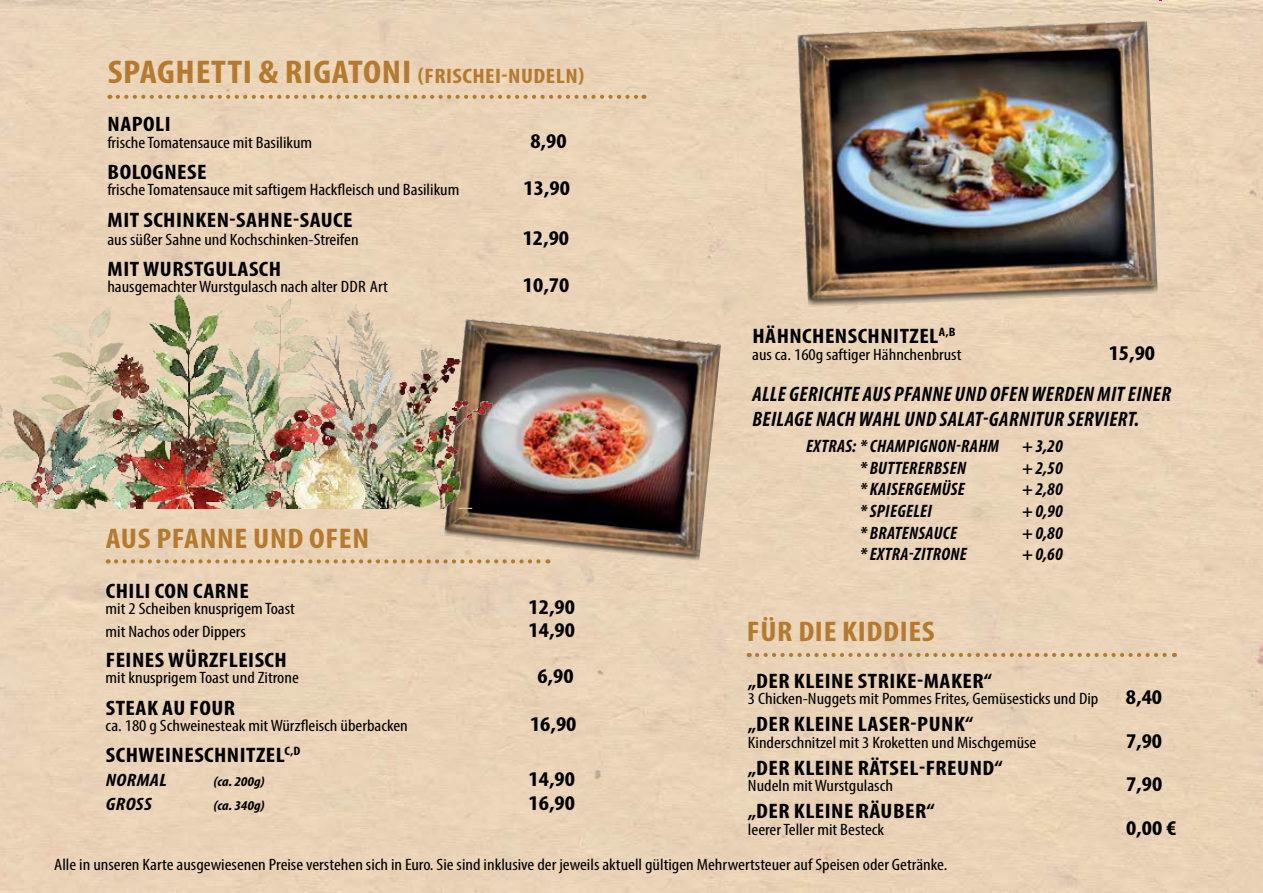
<style>
.page{position:relative;width:1263px;height:893px;background:#ead3b7}
.page>*{position:absolute;margin:0;border:0;box-sizing:border-box;transform-origin:0 0}
.t1{font:700 condensed 33px "Myriad Pro";letter-spacing:.02em;color:#b37a30;scale:1.14 1}
.t2{font:700 condensed 28.5px "Myriad Pro";letter-spacing:.02em;color:#b37a30;scale:1.14 1}
.t3{font:700 condensed 21px "Myriad Pro";letter-spacing:.02em;color:#000;scale:1.14 1}
.t4{font:italic 700 condensed 21px/25.8px "Myriad Pro";letter-spacing:.02em;color:#000}
.t5{font:italic 700 condensed 18px "Myriad Pro";letter-spacing:.02em;color:#000}
.t6{font:italic 700 condensed 18px "Myriad Pro";letter-spacing:.02em;color:#000;scale:1.14 1}
.t7{font:condensed 16.5px "Myriad Pro";color:#000;scale:1.14 1}
.t8{font:italic 700 condensed 13.5px "Myriad Pro";color:#000;scale:1.14 1}
.s1{font-size:21px}
</style>
<div class="page">
<img style="left:797px;top:21px;width:361px;height:286px">
<img style="left:444px;top:319px;width:277px;height:242px">
<img style="left:0;top:270px;width:495px;height:239px">
<svg style="left:757px;top:653px;width:418px;height:4px;background:#d4b082"></svg>
<svg style="left:118px;top:95px;width:526px;height:4px;background:#d4b183"></svg>
<svg style="left:116px;top:559px;width:432px;height:4px;background:#d4b184"></svg>
<h1 class="t1" style="left:108px;top:51px;width:420px">SPAGHETTI &amp; RIGATONI <span class="s1">(FRISCHEI-NUDELN)</span></h1>
<p class="t3" style="left:108px;top:111px;width:57px">NAPOLI</p>
<p class="t7" style="left:107px;top:132px;width:181px">frische Tomatensauce mit Basilikum</p>
<p class="t3" style="left:530px;top:127px;width:33px">8,90</p>
<p class="t3" style="left:108px;top:159px;width:88px">BOLOGNESE</p>
<p class="t7" style="left:107px;top:180px;width:310px">frische Tomatensauce mit saftigem Hackfleisch und Basilikum</p>
<p class="t3" style="left:523px;top:175px;width:42px">13,90</p>
<p class="t3" style="left:108px;top:206px;width:216px">MIT SCHINKEN-SAHNE-SAUCE</p>
<p class="t7" style="left:107px;top:229px;width:222px">aus süßer Sahne und Kochschinken-Streifen</p>
<p class="t3" style="left:523px;top:224px;width:42px">12,90</p>
<p class="t3" style="left:108px;top:256px;width:154px">MIT WURSTGULASCH</p>
<p class="t7" style="left:107px;top:277px;width:248px">hausgemachter Wurstgulasch nach alter dd r Art</p>
<p class="t3" style="left:523px;top:272px;width:42px">10,70</p>
<h2 class="t2" style="left:106px;top:520px;width:232px">AUS PFANNE UND OFEN</h2>
<p class="t3" style="left:106px;top:578px;width:127px">CHILI CON CARNE</p>
<p class="t7" style="left:106px;top:599px;width:168px">mit 2 Scheiben knusprigem Toast</p>
<p class="t3" style="left:529px;top:594px;width:42px">12,90</p>
<p class="t7" style="left:106px;top:621px;width:125px">mit Nachos oder Dippers</p>
<p class="t3" style="left:529px;top:617px;width:42px">14,90</p>
<p class="t3" style="left:106px;top:647px;width:160px">FEINES WÜRZFLEISCH</p>
<p class="t7" style="left:106px;top:668px;width:171px">mit knusprigem Toast und Zitrone</p>
<p class="t3" style="left:537px;top:663px;width:33px">6,90</p>
<p class="t3" style="left:106px;top:694px;width:115px">STEAK AU FOUR</p>
<p class="t7" style="left:106px;top:716px;width:267px">ca. 180 g Schweinesteak mit Würzfleisch überbacken</p>
<p class="t3" style="left:530px;top:711px;width:42px">16,90</p>
<p class="t3" style="left:106px;top:742px;width:171px">SCHWEINESCHNITZEL<sup>C,D</sup></p>
<p class="t6" style="left:106px;top:769px;width:55px">NORMAL</p>
<p class="t8" style="left:214px;top:773px;width:46px">(CA. 200G)</p>
<p class="t3" style="left:529px;top:766px;width:42px">14,90</p>
<p class="t6" style="left:106px;top:793px;width:42px">GROSS</p>
<p class="t8" style="left:214px;top:797px;width:46px">(CA. 340G)</p>
<p class="t3" style="left:529px;top:790px;width:42px">16,90</p>
<p class="t3" style="left:752px;top:323px;width:180px">HÄHNCHENSCHNITZEL<sup>A,B</sup></p>
<p class="t7" style="left:752px;top:344px;width:185px">aus ca. 160g saftiger Hähnchenbrust</p>
<p class="t3" style="left:1109px;top:340px;width:42px">15,90</p>
<p class="t4" style="left:752px;top:380px;width:420px">ALLE GERICHTE AUS PFANNE UND OFEN WERDEN MIT EINER<br>BEILAGE NACH WAHL UND SALAT-GARNITUR SERVIERT.</p>
<p class="t5" style="left:752px;top:435px;width:32px">E</p>
<p class="t5" style="left:813px;top:435px;width:187px">XTRAS: * CHAMPIGNON-RAHM</p>
<p class="t5" style="left:1022px;top:435px;width:42px">+ 3,20</p>
<p class="t5" style="left:860px;top:457px;width:102px">* BUTTERERBSEN</p>
<p class="t5" style="left:1022px;top:457px;width:42px">+ 2,50</p>
<p class="t5" style="left:860px;top:478px;width:106px">* KAISERGEMÜSE</p>
<p class="t5" style="left:1022px;top:478px;width:42px">+ 2,80</p>
<p class="t5" style="left:860px;top:500px;width:73px">* SPIEGELEI</p>
<p class="t5" style="left:1022px;top:500px;width:42px">+ 0,90</p>
<p class="t5" style="left:860px;top:521px;width:98px">* BRATENSAUCE</p>
<p class="t5" style="left:1022px;top:521px;width:42px">+ 0,80</p>
<p class="t5" style="left:860px;top:543px;width:108px">* EXTRA-ZITRONE</p>
<p class="t5" style="left:1022px;top:543px;width:42px">+ 0,60</p>
<h2 class="t2" style="left:747px;top:614px;width:165px">FÜR DIE KIDDIES</h2>
<p class="t3" style="left:748px;top:667px;width:216px">„DER KLEINE STRIKE-MAKER“</p>
<p class="t7" style="left:748px;top:689px;width:309px">3 Chicken-Nuggets mit Pommes Frites, Gemüsesticks und Dip</p>
<p class="t3" style="left:1126px;top:684px;width:33px">8,40</p>
<p class="t3" style="left:748px;top:711px;width:199px">„DER KLEINE LASER-PUNK“</p>
<p class="t7" style="left:748px;top:732px;width:255px">Kinderschnitzel mit 3 Kroketten und Mischgemüse</p>
<p class="t3" style="left:1126px;top:727px;width:33px">7,90</p>
<p class="t3" style="left:748px;top:754px;width:225px">„DER KLEINE RÄTSEL-FREUND“</p>
<p class="t7" style="left:748px;top:776px;width:129px">Nudeln mit Wurstgulasch</p>
<p class="t3" style="left:1126px;top:771px;width:33px">7,90</p>
<p class="t3" style="left:748px;top:798px;width:165px">„DER KLEINE RÄUBER“</p>
<p class="t7" style="left:748px;top:819px;width:121px">leerer Teller mit Besteck</p>
<p class="t3" style="left:1126px;top:814px;width:46px">0,00 €</p>
<p class="t7" style="left:54px;top:854px;width:785px">Alle in unseren Karte ausgewiesenen Preise verstehen sich in Euro. Sie sind inklusive der jeweils aktuell gültigen Mehrwertsteuer auf Speisen oder Getränke.</p>
</div>
